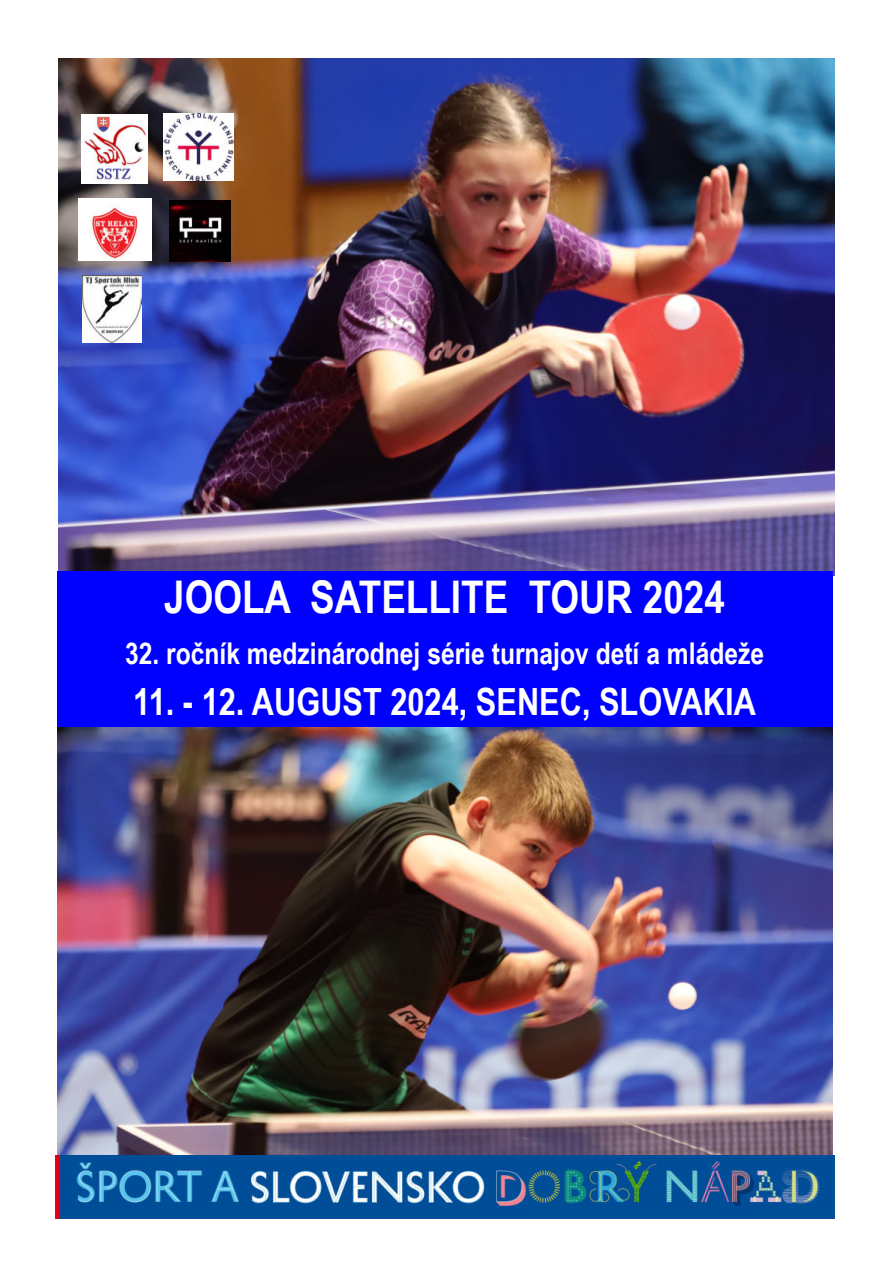
<style>
.page{position:relative;width:893px;height:1263px;background:#fff}
.page>*{position:absolute;margin:0;border:0;box-sizing:border-box;transform-origin:0 0}
.t1{font:700 45px "Arial Narrow";color:#fff}
.t2{font:700 37.5px "Arial Narrow";color:#fff}
.t3{font:700 30px "Arial Narrow";color:#fff}
</style>
<div class="page">
<img style="left:59px;top:59px;width:775px;height:517px">
<img style="left:57px;top:726px;width:775px;height:429px">
<div style="left:57px;top:571px;width:776px;height:155px;background:#00f"></div>
<img style="left:169px;top:201px;width:61px;height:61px">
<img style="left:78px;top:199px;width:74px;height:61px">
<img style="left:81px;top:114px;width:67px;height:70px">
<img style="left:164px;top:113px;width:69px;height:68px">
<img style="left:83px;top:275px;width:59px;height:67px">
<img style="left:55px;top:1155px;width:779px;height:63px">
<h1 class="t1" style="left:164px;top:580px;width:562px">JOOLA SATELLITE TOUR 2024</h1>
<p class="t3" style="left:125px;top:642px;width:640px">32. ročník medzinárodnej série turnajov detí a mládeže</p>
<p class="t2" style="left:133px;top:688px;width:624px">11. - 12. AUGUST 2024, SENEC, SLOVAKIA</p>
</div>
